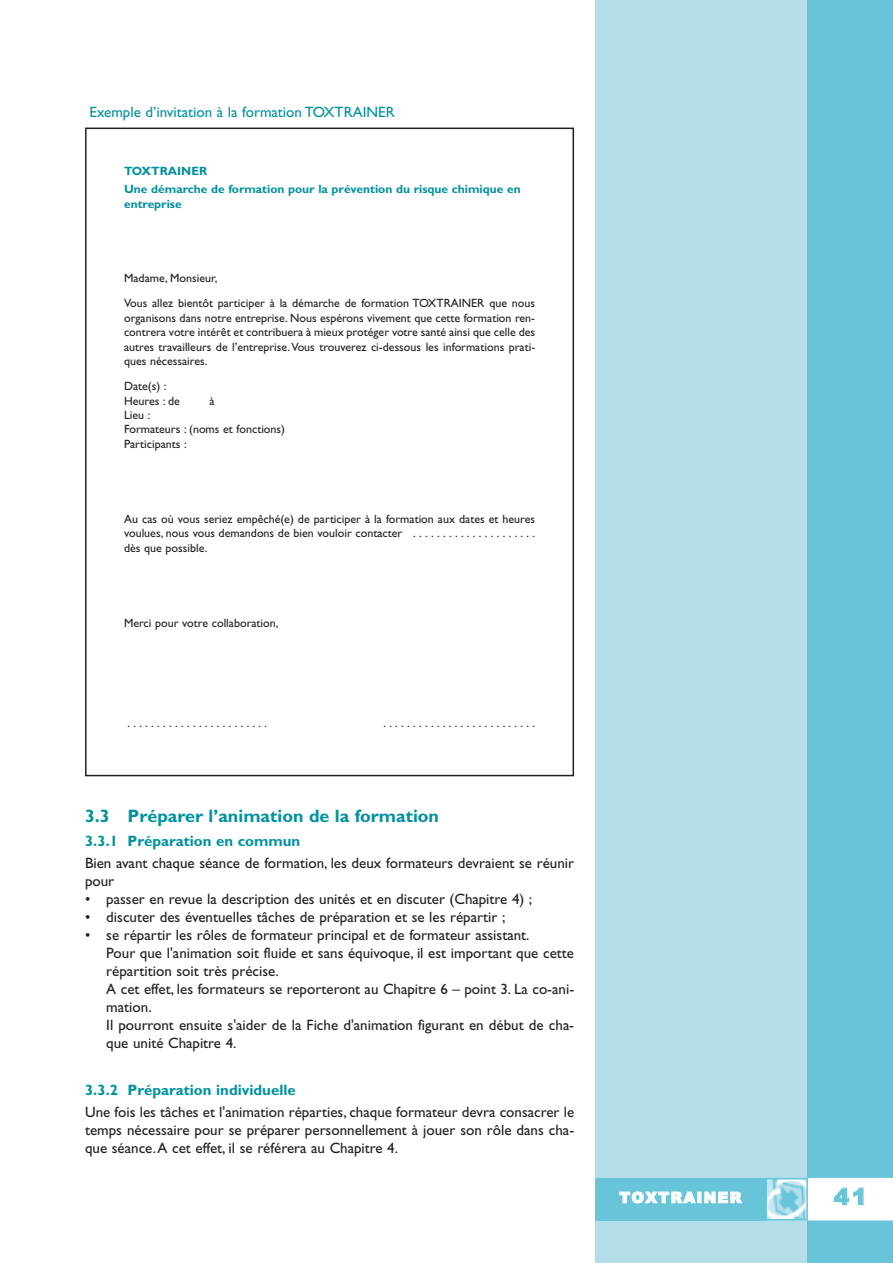
<style>
.page{position:relative;width:893px;height:1263px;background:#fff}
.page>*{position:absolute;margin:0;border:0;box-sizing:border-box;transform-origin:0 0}
.t1{font:900 22.5px "Arial";color:#67c4d9}
.t2{font:700 18px "Gill Sans";color:#00919f}
.t3{font:15px/18px "Gill Sans";color:#231f20}
.t4{font:700 15px "Gill Sans";color:#00919f}
.t5{font:15px "Gill Sans";color:#00919f}
.t6{font:900 15px "Arial";letter-spacing:.09em;color:#fff}
.t7{font:12px/14.4px "Gill Sans";color:#231f20}
.t8{font:700 12px/18.6px "Gill Sans";color:#00919f}
</style>
<div class="page">
<div style="left:595px;top:0;width:298px;height:1263px;background:#b4ddea"></div>
<div style="left:808px;top:0;width:85px;height:1263px;background:#67c4d9"></div>
<img style="left:768px;top:1181px;width:37px;height:36px">
<div style="left:765px;top:1178px;width:43px;height:42px;border:2px solid #67c4d9"></div>
<div style="left:595px;top:1178px;width:170px;height:42px;background:#67c4d9"></div>
<div style="left:809px;top:1179px;width:83px;height:41px;background:#fff"></div>
<div style="left:808px;top:1178px;width:85px;height:42px;border:2px solid #fff"></div>
<div style="left:85px;top:128px;width:489px;height:648px;border:2px solid #231f20"></div>
<p class="t5" style="left:90px;top:106px;width:307px">Exemple d’invitation à la formation TOXTRAINER</p>
<p class="t8" style="left:124px;top:162px;width:398px">TOXTRAINER<br>Une démarche de formation pour la prévention du risque chimique en</p>
<p class="t8" style="left:124px;top:196px;width:59px">entreprise</p>
<p class="t7" style="left:124px;top:267px;width:413px;line-height:25px">Madame, Monsieur,<br>Vous allez bientôt participer à la démarche de formation TOXTRAINER que nous</p>
<p class="t7" style="left:124px;top:312px;width:413px;text-align:justify">organisons dans notre entreprise. Nous espérons vivement que cette formation ren&shy;contrera votre intérêt et contribuera à mieux protéger votre santé ainsi que celle des autres travailleurs de l’entreprise.Vous trouverez ci-dessous les informations prati&shy;ques nécessaires.</p>
<p class="t7" style="left:124px;top:380px;width:58px">Date(s) :<br>Heures : de</p>
<p class="t7" style="left:209px;top:394px;width:7px">à</p>
<p class="t7" style="left:124px;top:409px;width:163px">Lieu :<br>Formateurs : (noms et fonctions)<br>Participants :</p>
<p class="t7" style="left:124px;top:513px;width:413px;text-align:justify">Au cas où vous seriez empêché(e) de participer à la formation aux dates et heures voulues, nous vous demandons de bien vouloir contacter . . . . . . . . . . . . . . . . . . . . . dès que possible.</p>
<p class="t7" style="left:124px;top:617px;width:156px">Merci pour votre collaboration,</p>
<p class="t7" style="left:127px;top:717px;width:141px">. . . . . . . . . . . . . . . . . . . . . . . .</p>
<p class="t7" style="left:383px;top:717px;width:153px">. . . . . . . . . . . . . . . . . . . . . . . . . .</p>
<p class="t2" style="left:85px;top:809px;width:356px">3.3 Préparer l’animation de la formation</p>
<p class="t4" style="left:85px;top:835px;width:217px">3.3.1 Préparation en commun</p>
<p class="t3" style="left:85px;top:856px;width:491px">Bien avant chaque séance de formation, les deux formateurs devraient se réunir pour</p>
<p class="t3" style="left:85px;top:892px;width:449px">• passer en revue la description des unités et en discuter (Chapitre 4) ;</p>
<p class="t3" style="left:85px;top:910px;width:422px">• discuter des éventuelles tâches de préparation et se les répartir ;</p>
<p class="t3" style="left:106px;top:928px;width:469px;text-indent:-21px">• se répartir les rôles de formateur principal et de formateur assistant.<br>Pour que l'animation soit fluide et sans équivoque, il est important que cette répartition soit très précise.<br>A cet effet, les formateurs se reporteront au Chapitre 6 – point 3. La co-ani&shy;mation.<br>Il pourront ensuite s'aider de la Fiche d'animation figurant en début de cha&shy;que unité Chapitre 4.</p>
<p class="t4" style="left:85px;top:1084px;width:212px">3.3.2 Préparation individuelle</p>
<p class="t3" style="left:85px;top:1104px;width:491px;text-align:justify">Une fois les tâches et l'animation réparties, chaque formateur devra consacrer le temps nécessaire pour se préparer personnellement à jouer son rôle dans cha&shy;que séance.A cet effet, il se référera au Chapitre 4.</p>
<p class="t6" style="left:619px;top:1189px;width:124px">TOXTRAINER</p>
<h1 class="t1" style="left:834px;top:1183px;width:35px">41</h1>
</div>
